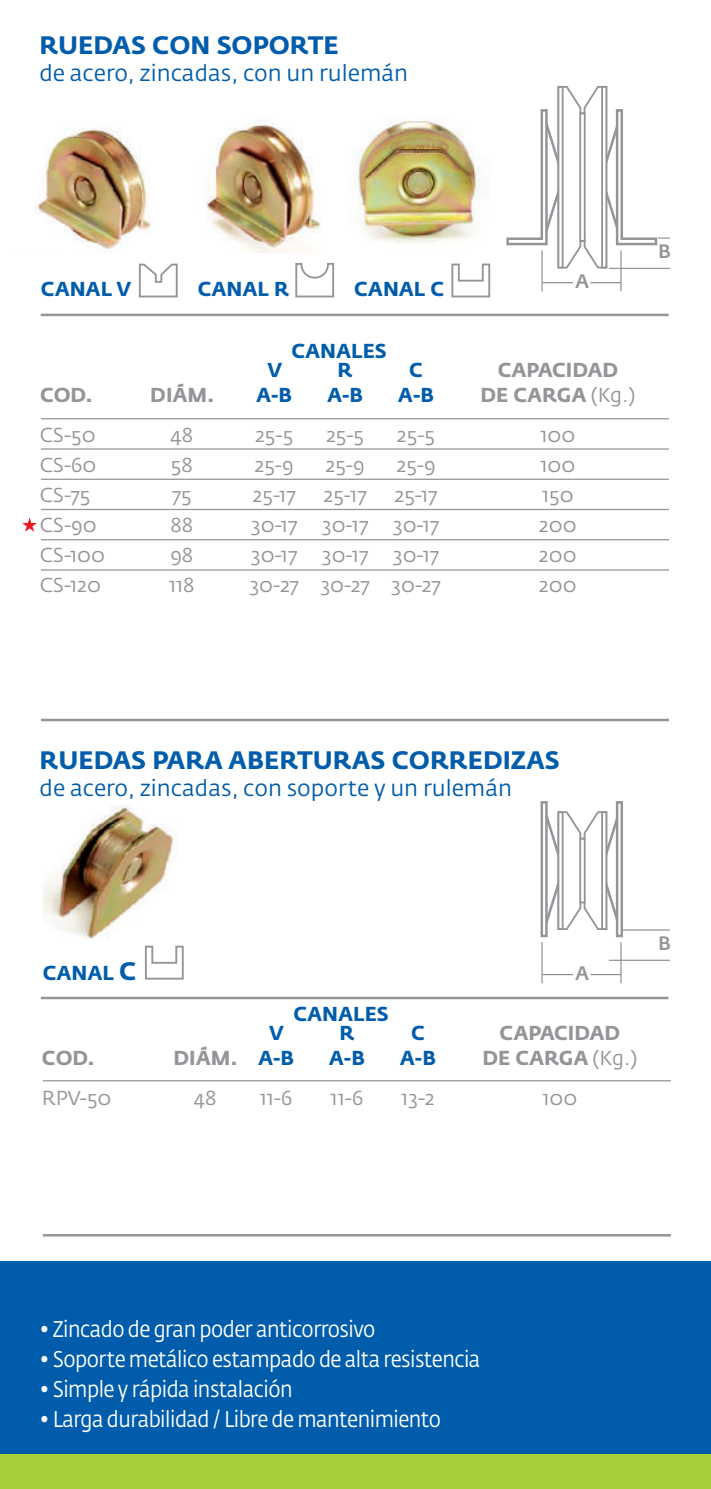
<style>
.page{position:relative;width:711px;height:1489px;background:#fff}
.page>*{position:absolute;margin:0;border:0;box-sizing:border-box;transform-origin:0 0}
.t1{font:700 25px "Fedra Sans Std";color:#015dab}
.t2{font:22.5px "Fedra Sans Std";letter-spacing:-.025em;color:#fff;scale:.9 1}
.t3{font:22.5px "Fedra Sans Std";color:#015dab}
.t4{font:20px "Fedra Sans Std";color:#939598}
.t5{font:700 20px "Fedra Sans Std";color:#939598}
.t6{font:700 20px "Fedra Sans Std";color:#015dab}
.t7{font:500 19.25px "Fedra Sans Std";color:#939598}
.s1{font-weight:400}
.s2{font-size:25px}
.s3{color:#015dab}
</style>
<div class="page">
<div style="left:0;top:1261px;width:710px;height:204px;background:#015dab"></div>
<svg style="left:451px;top:263px;width:40px;height:35px"></svg>
<svg style="left:138px;top:263px;width:40px;height:35px"></svg>
<svg style="left:295px;top:263px;width:40px;height:35px"></svg>
<hr style="left:41px;top:314px;width:627px;height:2px;background:#939598">
<hr style="left:41px;top:418px;width:627px;height:1px;background:#939598">
<hr style="left:41px;top:448px;width:627px;height:2px;background:#939598">
<hr style="left:41px;top:479px;width:627px;height:1px;background:#939598">
<hr style="left:41px;top:509px;width:627px;height:1px;background:#939598">
<hr style="left:41px;top:539px;width:627px;height:1px;background:#939598">
<hr style="left:41px;top:569px;width:627px;height:2px;background:#939598">
<hr style="left:41px;top:719px;width:627px;height:2px;background:#939598">
<img style="left:355px;top:118px;width:127px;height:126px">
<img style="left:206px;top:120px;width:115px;height:132px">
<img style="left:36px;top:128px;width:115px;height:123px">
<hr style="left:620px;top:250px;width:1px;height:41px;background:#939598">
<hr style="left:541px;top:282px;width:31px;height:1px;background:#8f9194">
<hr style="left:590px;top:282px;width:30px;height:1px;background:#8f9194">
<hr style="left:541px;top:250px;width:1px;height:41px;background:#939598">
<svg style="left:506px;top:86px;width:163px;height:183px"></svg>
<hr style="left:621px;top:929px;width:48px;height:2px;background:#939598">
<hr style="left:608px;top:960px;width:61px;height:1px;background:#939598">
<hr style="left:620px;top:942px;width:1px;height:41px;background:#939598">
<hr style="left:541px;top:974px;width:31px;height:1px;background:#8f9194">
<hr style="left:590px;top:974px;width:30px;height:1px;background:#8f9194">
<hr style="left:541px;top:942px;width:1px;height:41px;background:#939598">
<svg style="left:547px;top:808px;width:68px;height:123px"></svg>
<svg style="left:557px;top:811px;width:6px;height:119px"></svg>
<svg style="left:579px;top:838px;width:6px;height:65px"></svg>
<svg style="left:600px;top:811px;width:7px;height:119px"></svg>
<svg style="left:540px;top:801px;width:7px;height:136px"></svg>
<svg style="left:615px;top:801px;width:7px;height:136px"></svg>
<img style="left:43px;top:804px;width:134px;height:136px">
<hr style="left:41px;top:997px;width:627px;height:2px;background:#939598">
<hr style="left:43px;top:1080px;width:627px;height:1px;background:#939598">
<hr style="left:43px;top:1234px;width:627px;height:2px;background:#939598">
<svg style="left:22px;top:518px;width:15px;height:14px"></svg>
<svg style="left:145px;top:945px;width:39px;height:35px"></svg>
<div style="left:0;top:1454px;width:710px;height:35px;background:#a6ce39"></div>
<p class="t1" style="left:39px;top:30px;width:301px">RUEDAS CON SOPORTE</p>
<p class="t3" style="left:39px;top:59px;width:370px">de acero, zincadas, con un rulemán</p>
<p class="t6" style="left:41px;top:276px;width:92px">CANAL V</p>
<p class="t6" style="left:198px;top:276px;width:93px">CANAL R</p>
<p class="t6" style="left:354px;top:276px;width:91px">CANAL C</p>
<p class="t6" style="left:291px;top:339px;width:97px">CANALES</p>
<p class="t7" style="left:575px;top:269px;width:15px">A</p>
<p class="t6" style="left:267px;top:358px;width:16px">V</p>
<p class="t6" style="left:337px;top:358px;width:17px">R</p>
<p class="t6" style="left:409px;top:358px;width:15px">C</p>
<p class="t5" style="left:497px;top:358px;width:122px">CAPACIDAD</p>
<p class="t5" style="left:40px;top:383px;width:54px">COD.</p>
<p class="t5" style="left:150px;top:383px;width:66px">DIÁM.</p>
<p class="t6" style="left:256px;top:383px;width:38px">A-B</p>
<p class="t6" style="left:327px;top:383px;width:38px">A-B</p>
<p class="t6" style="left:398px;top:383px;width:38px">A-B</p>
<p class="t5" style="left:480px;top:383px;width:156px">DE CARGA <span class="s1">(Kg.)</span></p>
<p class="t4" style="left:40px;top:423px;width:57px">CS-50</p>
<p class="t4" style="left:170px;top:423px;width:24px">48</p>
<p class="t4" style="left:255px;top:423px;width:40px">25-5</p>
<p class="t4" style="left:326px;top:423px;width:40px">25-5</p>
<p class="t4" style="left:397px;top:423px;width:40px">25-5</p>
<p class="t4" style="left:540px;top:423px;width:36px">100</p>
<p class="t4" style="left:40px;top:453px;width:58px">CS-60</p>
<p class="t4" style="left:171px;top:453px;width:23px">58</p>
<p class="t4" style="left:254px;top:453px;width:41px">25-9</p>
<p class="t4" style="left:325px;top:453px;width:41px">25-9</p>
<p class="t4" style="left:396px;top:453px;width:41px">25-9</p>
<p class="t4" style="left:540px;top:453px;width:36px">100</p>
<p class="t4" style="left:40px;top:483px;width:52px">CS-75</p>
<p class="t4" style="left:172px;top:483px;width:21px">75</p>
<p class="t4" style="left:252px;top:483px;width:44px">25-17</p>
<p class="t4" style="left:323px;top:483px;width:44px">25-17</p>
<p class="t4" style="left:394px;top:483px;width:44px">25-17</p>
<p class="t4" style="left:542px;top:483px;width:33px">150</p>
<p class="t4" style="left:40px;top:513px;width:58px">CS-90</p>
<p class="t4" style="left:170px;top:513px;width:24px">88</p>
<p class="t4" style="left:251px;top:513px;width:189px">30-17 30-17 30-17</p>
<p class="t4" style="left:538px;top:513px;width:39px">200</p>
<p class="t4" style="left:40px;top:543px;width:67px">CS-100</p>
<p class="t4" style="left:170px;top:543px;width:24px">98</p>
<p class="t4" style="left:251px;top:543px;width:189px">30-17 30-17 30-17</p>
<p class="t4" style="left:538px;top:543px;width:39px">200</p>
<p class="t4" style="left:40px;top:573px;width:63px">CS-120</p>
<p class="t4" style="left:169px;top:573px;width:27px">118</p>
<p class="t4" style="left:249px;top:573px;width:192px">30-27 30-27 30-27</p>
<p class="t4" style="left:538px;top:573px;width:39px">200</p>
<p class="t7" style="left:657px;top:240px;width:14px">B</p>
<p class="t1" style="left:40px;top:745px;width:521px">RUEDAS PARA ABERTURAS CORREDIZAS</p>
<p class="t3" style="left:40px;top:774px;width:473px">de acero, zincadas, con soporte y un rulemán</p>
<p class="t6" style="left:43px;top:961px;width:95px">CANAL <span class="s2">C</span></p>
<p class="t6" style="left:293px;top:1001px;width:97px">CANALES</p>
<p class="t7" style="left:575px;top:961px;width:15px">A</p>
<p class="t6" style="left:269px;top:1020px;width:16px">V</p>
<p class="t6" style="left:339px;top:1020px;width:17px">R</p>
<p class="t6" style="left:411px;top:1020px;width:15px">C</p>
<p class="t5" style="left:499px;top:1020px;width:122px">CAPACIDAD</p>
<p class="t5" style="left:42px;top:1045px;width:54px">COD.</p>
<p class="t5" style="left:173px;top:1045px;width:122px">DIÁM. <span class="s3">A-B</span></p>
<p class="t6" style="left:329px;top:1045px;width:38px">A-B</p>
<p class="t6" style="left:399px;top:1045px;width:38px">A-B</p>
<p class="t5" style="left:482px;top:1045px;width:156px">DE CARGA <span class="s1">(Kg.)</span></p>
<p class="t4" style="left:42px;top:1085px;width:71px">RPV-50</p>
<p class="t4" style="left:194px;top:1085px;width:24px">48</p>
<p class="t4" style="left:259px;top:1085px;width:34px">11-6</p>
<p class="t4" style="left:330px;top:1085px;width:34px">11-6</p>
<p class="t4" style="left:401px;top:1085px;width:35px">13-2</p>
<p class="t4" style="left:542px;top:1085px;width:36px">100</p>
<p class="t7" style="left:657px;top:931px;width:14px">B</p>
<p class="t2" style="left:39px;top:1315px;width:374px">• Zincado de gran poder anticorrosivo</p>
<p class="t2" style="left:39px;top:1345px;width:491px">• Soporte metálico estampado de alta resistencia</p>
<p class="t2" style="left:39px;top:1375px;width:283px">• Simple y rápida instalación</p>
<p class="t2" style="left:39px;top:1405px;width:447px">• Larga durabilidad / Libre de mantenimiento</p>
</div>
